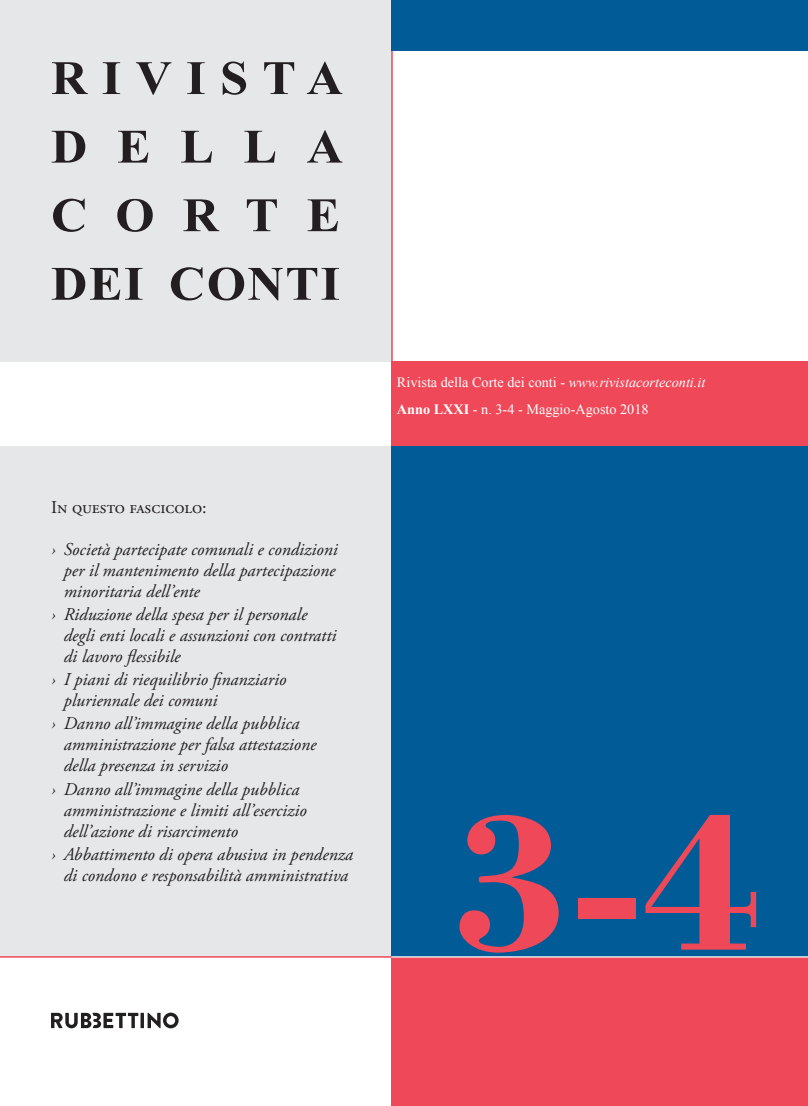
<style>
.page{position:relative;width:808px;height:1106px;background:#fff}
.page>*{position:absolute;margin:0;border:0;box-sizing:border-box;transform-origin:0 0}
.t1{font:700 202.5px "Bodoni";color:#ef4858}
.t2{font:700 48px/68.6px "Times New Roman";letter-spacing:.285em;color:#231f20;text-align:justify;scale:1.05 1}
.t3{font:italic 18px/21px "Adobe Garamond Pro";color:#231f20}
.t4{font:18px "Adobe Garamond Pro";color:#231f20}
.t5{font:14.25px/27px "Times New Roman";color:#fff}
.s1{font-style:italic}
.s2{font-weight:700}
</style>
<div class="page">
<div style="left:0;top:0;width:391px;height:361px;background:#e6e7e9"></div>
<div style="left:391px;top:361px;width:417px;height:85px;background:#ef4858"></div>
<hr style="left:391px;top:0;width:2px;height:382px;background:#ef4858">
<div style="left:0;top:446px;width:391px;height:511px;background:#e6e7e9"></div>
<div style="left:391px;top:446px;width:417px;height:511px;background:#005b97"></div>
<hr style="left:0;top:956px;width:391px;height:1px;background:#ef4858">
<div style="left:391px;top:0;width:417px;height:51px;background:#005b97"></div>
<div style="left:391px;top:957px;width:417px;height:149px;background:#ef4858"></div>
<hr style="left:391px;top:956px;width:417px;height:1px;background:#fff">
<svg style="left:51px;top:1012px;width:128px;height:16px"></svg>
<h2 class="t2" style="left:51px;top:42px;width:280px">RIVISTA DELLA CORTE DEI CONTI</h2>
<p class="t4" style="left:51px;top:496px;width:157px">In questo fascicolo:</p>
<p class="t3" style="left:64px;top:539px;width:276px;text-indent:-13px">› Società partecipate comunali e condizioni per il mantenimento della partecipazione minoritaria dell’ente</p>
<p class="t3" style="left:64px;top:604px;width:274px;text-indent:-13px">› Riduzione della spesa per il personale degli enti locali e assunzioni con contratti di lavoro flessibile</p>
<p class="t3" style="left:64px;top:669px;width:224px;text-indent:-13px">› I piani di riequilibrio finanziario pluriennale dei comuni</p>
<p class="t3" style="left:64px;top:713px;width:254px;text-indent:-13px">› Danno all’immagine della pubblica amministrazione per falsa attestazione della presenza in servizio</p>
<p class="t3" style="left:64px;top:779px;width:245px;text-indent:-13px">› Danno all’immagine della pubblica amministrazione e limiti all’esercizio dell’azione di risarcimento</p>
<p class="t3" style="left:51px;top:844px;width:303px;text-align:center">› Abbattimento di opera abusiva in pendenza di condono e responsabilità amministrativa</p>
<p class="t5" style="left:397px;top:368px;width:310px">Rivista della Corte dei conti - <span class="s1">www.rivistacorteconti.it<br></span><span class="s2">Anno LXXI</span> - n. 3-4 - Maggio-Agosto 2018</p>
<h1 class="t1" style="left:450px;top:756px;width:316px">3-4</h1>
</div>
